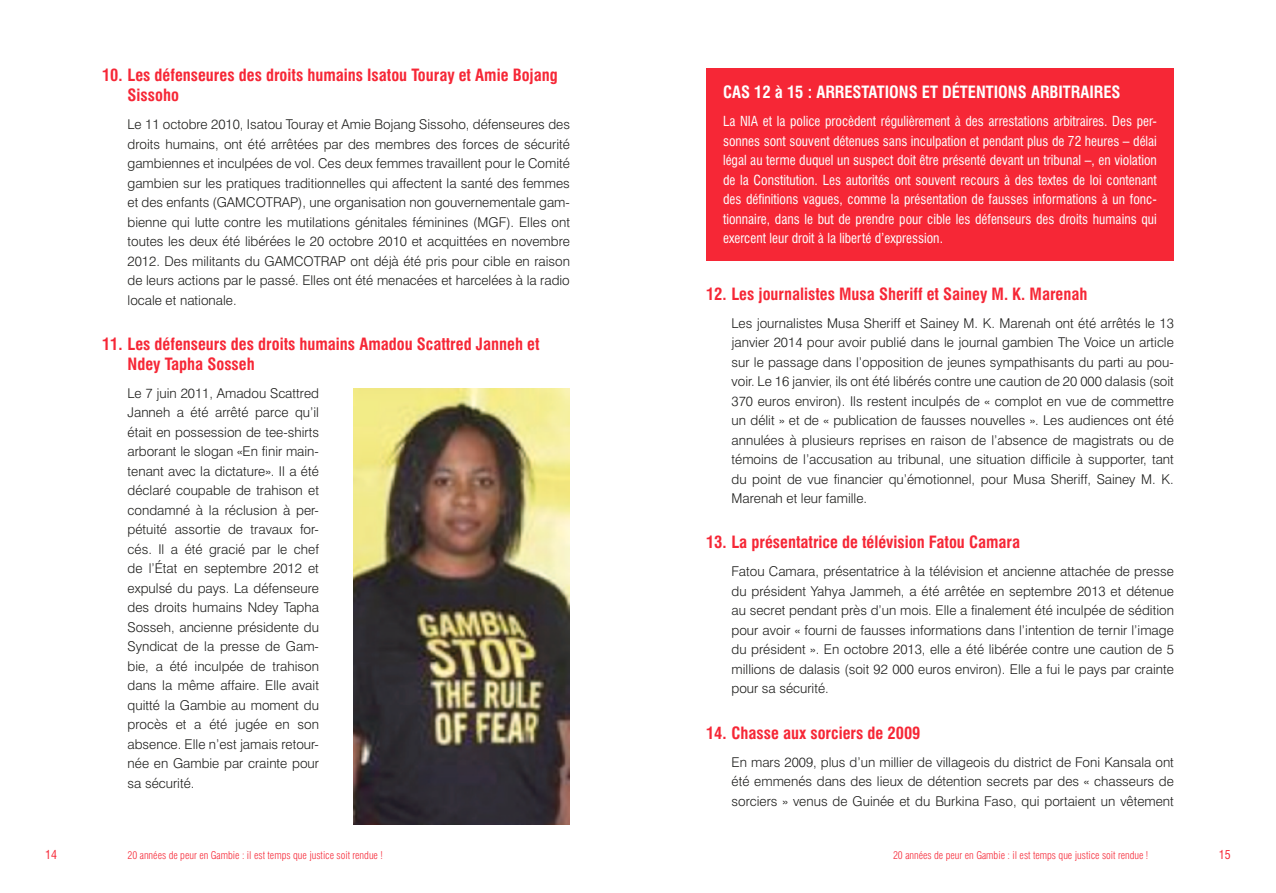
<style>
.page{position:relative;width:1276px;height:893px;background:#fff}
.page>*{position:absolute;margin:0;border:0;box-sizing:border-box;transform-origin:0 0}
._02_stitre{font:700 condensed 16.5px/19.8px "Swiss 721 BT";color:#f62736}
._08_titre_encadre{font:700 condensed 16.5px "Swiss 721 BT";color:#fff}
._04_txt{font:300 13.5px/19.5px "Swiss 721 BT";color:#1d1d1b;text-align:justify}
._07_txt_encadre{font:condensed 13.5px/19.5px "Swiss 721 BT";color:#fff;text-align:justify}
.t1{font:condensed 12px "Swiss 721 BT";color:#f62736}
.t2{font:300 condensed 10.5px "Swiss 721 BT";color:#f62736}
</style>
<div class="page">
<div style="left:706px;top:68px;width:468px;height:192px;background:#f62736"></div>
<img style="left:353px;top:388px;width:217px;height:437px">
<p class="_02_stitre" style="left:128px;top:65px;width:432px;text-indent:-26px">10. Les défenseures des droits humains Isatou Touray et Amie Bojang<br>Sissoho</p>
<p class="_04_txt" style="left:128px;top:114px;width:444px">Le 11 octobre 2010, Isatou Touray et Amie Bojang Sissoho, défenseures des droits humains, ont été arrêtées par des membres des forces de sécurité gambiennes et inculpées de vol. Ces deux femmes travaillent pour le Comité gambien sur les pratiques traditionnelles qui affectent la santé des femmes et des enfants (GAMCOTRAP), une organisation non gouvernementale gam&shy;bienne qui lutte contre les mutilations génitales féminines (MGF). Elles ont toutes les deux été libérées le 20 octobre 2010 et acquittées en novembre 2012. Des militants du GAMCOTRAP ont déjà été pris pour cible en raison de leurs actions par le passé. Elles ont été menacées et harcelées à la radio locale et nationale.</p>
<p class="_02_stitre" style="left:128px;top:334px;width:413px;text-indent:-26px">11. Les défenseurs des droits humains Amadou Scattred Janneh et<br>Ndey Tapha Sosseh</p>
<p class="_04_txt" style="left:128px;top:383px;width:193px">Le 7 juin 2011, Amadou Scattred Janneh a été arrêté parce qu’il était en possession de tee-shirts arborant le slogan «En finir main&shy;tenant avec la dictature». Il a été déclaré coupable de trahison et condamné à la réclusion à per&shy;pétuité assortie de travaux for&shy;cés. Il a été gracié par le chef de l’État en septembre 2012 et expulsé du pays. La défenseure des droits humains Ndey Tapha Sosseh, ancienne présidente du Syndicat de la presse de Gam&shy;bie, a été inculpée de trahison dans la même affaire. Elle avait quitté la Gambie au moment du procès et a été jugée en son absence. Elle n’est jamais retour&shy;née en Gambie par crainte pour sa sécurité.</p>
<p class="_08_titre_encadre" style="left:723px;top:82px;width:399px">CAS 12 à 15 : ARRESTATIONS ET DÉTENTIONS ARBITRAIRES</p>
<p class="_07_txt_encadre" style="left:723px;top:112px;width:435px">La NIA et la police procèdent régulièrement à des arrestations arbitraires. Des per&shy;sonnes sont souvent détenues sans inculpation et pendant plus de 72 heures – délai légal au terme duquel un suspect doit être présenté devant un tribunal –, en violation de la Constitution. Les autorités ont souvent recours à des textes de loi contenant des définitions vagues, comme la présentation de fausses informations à un fonc&shy;tionnaire, dans le but de prendre pour cible les défenseurs des droits humains qui exercent leur droit à la liberté d’expression.</p>
<p class="_02_stitre" style="left:706px;top:284px;width:383px">12. Les journalistes Musa Sheriff et Sainey M. K. Marenah</p>
<p class="_04_txt" style="left:731px;top:313px;width:444px">Les journalistes Musa Sheriff et Sainey M. K. Marenah ont été arrêtés le 13 janvier 2014 pour avoir publié dans le journal gambien The Voice un article sur le passage dans l’opposition de jeunes sympathisants du parti au pou&shy;voir. Le 16 janvier, ils ont été libérés contre une caution de 20 000 dalasis (soit 370 euros environ). Ils restent inculpés de « complot en vue de commettre un délit » et de « publication de fausses nouvelles ». Les audiences ont été annulées à plusieurs reprises en raison de l’absence de magistrats ou de témoins de l’accusation au tribunal, une situation difficile à supporter, tant du point de vue financier qu’émotionnel, pour Musa Sheriff, Sainey M. K.<br>Marenah et leur famille.</p>
<p class="_02_stitre" style="left:706px;top:533px;width:315px">13. La présentatrice de télévision Fatou Camara</p>
<p class="_04_txt" style="left:731px;top:562px;width:444px">Fatou Camara, présentatrice à la télévision et ancienne attachée de presse du président Yahya Jammeh, a été arrêtée en septembre 2013 et détenue au secret pendant près d’un mois. Elle a finalement été inculpée de sédition pour avoir « fourni de fausses informations dans l’intention de ternir l’image du président ». En octobre 2013, elle a été libérée contre une caution de 5 millions de dalasis (soit 92 000 euros environ). Elle a fui le pays par crainte pour sa sécurité.</p>
<p class="_02_stitre" style="left:706px;top:723px;width:216px">14. Chasse aux sorciers de 2009</p>
<p class="_04_txt" style="left:731px;top:752px;width:444px">En mars 2009, plus d’un millier de villageois du district de Foni Kansala ont été emmenés dans des lieux de détention secrets par des « chasseurs de sorciers » venus de Guinée et du Burkina Faso, qui portaient un vêtement</p>
<p class="t1" style="left:45px;top:847px;width:13px">14</p>
<p class="t2" style="left:128px;top:849px;width:257px">20 années de peur en Gambie : il est temps que justice soit rendue !</p>
<p class="t2" style="left:893px;top:849px;width:257px">20 années de peur en Gambie : il est temps que justice soit rendue !</p>
<p class="t1" style="left:1219px;top:847px;width:13px">15</p>
</div>
